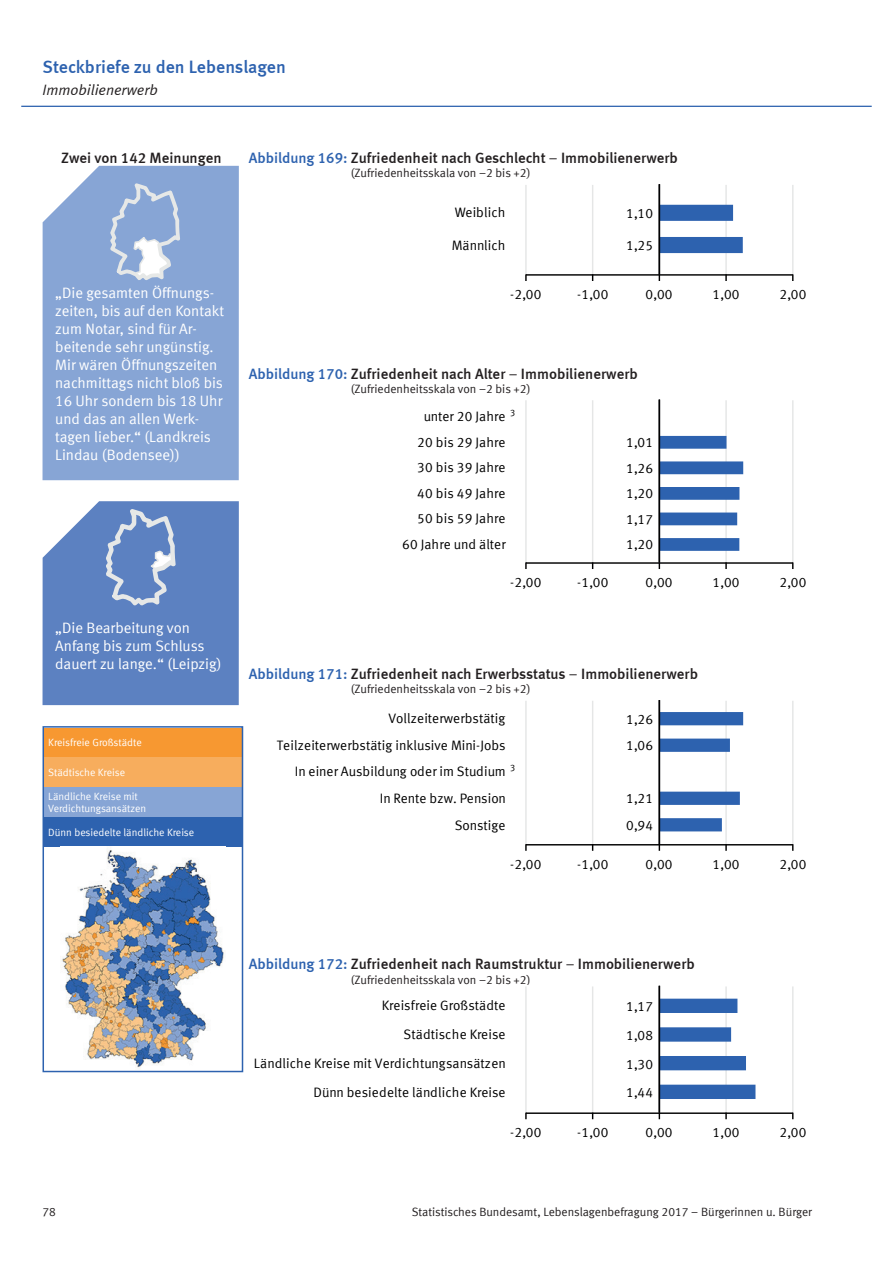
<style>
.page{position:relative;width:893px;height:1263px;background:#fff}
.page>*{position:absolute;margin:0;border:0;box-sizing:border-box;transform-origin:0 0}
.t1{font:18px "Meta Medium LF";color:#2d62af}
.t2{font:15px/18px "Meta Normal LF";color:#fff}
.t3{font:15px "Meta Medium LF";color:#231f20}
.t4{font:italic 15px "Meta Normal LF";color:#231f20}
.t5{font:13.65px "Meta Normal LF";letter-spacing:.005em;color:#000001}
.t6{font:12px "Meta Normal LF";color:#231f20}
.t7{font:10.5px/12.6px "Meta Normal LF";color:#fff}
.t8{font:9.3px "Meta Normal LF";color:#000001}
.s1{color:#2d62af}
.s2{font-family:"Meta Normal LF"}
</style>
<div class="page">
<div style="left:43px;top:166px;width:196px;height:314px;background:#87a5d5"></div>
<svg style="left:110px;top:183px;width:70px;height:97px;background:#a4badc"></svg>
<svg style="left:43px;top:501px;width:196px;height:204px;background:#688ac5"></svg>
<div style="left:44px;top:728px;width:198px;height:29px;background:#f79831"></div>
<div style="left:44px;top:757px;width:198px;height:30px;background:#f7ad5d"></div>
<div style="left:44px;top:787px;width:198px;height:30px;background:#87a5d5"></div>
<div style="left:44px;top:817px;width:198px;height:30px;background:#2d62af"></div>
<img style="left:61px;top:850px;width:163px;height:218px">
<div style="left:43px;top:726px;width:200px;height:346px;border:2px solid #2d62af"></div>
<svg style="left:591px;top:184px;width:203px;height:97px"></svg>
<hr style="left:525px;top:185px;width:2px;height:89px;background:#e5e6e6">
<hr style="left:592px;top:185px;width:1px;height:89px;background:#e5e6e6">
<hr style="left:725px;top:185px;width:2px;height:89px;background:#e5e6e6">
<hr style="left:792px;top:185px;width:1px;height:89px;background:#e5e6e6">
<svg style="left:660px;top:237px;width:83px;height:16px"></svg>
<svg style="left:660px;top:205px;width:73px;height:16px"></svg>
<hr style="left:659px;top:184px;width:1px;height:90px;background:#000001">
<svg style="left:525px;top:274px;width:2px;height:7px"></svg>
<hr style="left:526px;top:274px;width:267px;height:2px;background:#000001">
<svg style="left:591px;top:399px;width:203px;height:170px"></svg>
<hr style="left:525px;top:400px;width:2px;height:162px;background:#e5e6e6">
<hr style="left:592px;top:400px;width:1px;height:162px;background:#e5e6e6">
<hr style="left:725px;top:400px;width:2px;height:162px;background:#e5e6e6">
<hr style="left:792px;top:400px;width:1px;height:162px;background:#e5e6e6">
<svg style="left:660px;top:538px;width:79px;height:13px"></svg>
<svg style="left:660px;top:512px;width:77px;height:13px"></svg>
<svg style="left:660px;top:487px;width:79px;height:13px"></svg>
<svg style="left:660px;top:461px;width:83px;height:13px"></svg>
<svg style="left:660px;top:436px;width:66px;height:13px"></svg>
<hr style="left:659px;top:399px;width:1px;height:163px;background:#000001">
<svg style="left:525px;top:562px;width:2px;height:7px"></svg>
<hr style="left:526px;top:562px;width:267px;height:2px;background:#000001">
<svg style="left:527px;top:700px;width:267px;height:151px"></svg>
<hr style="left:525px;top:701px;width:2px;height:143px;background:#e5e6e6">
<hr style="left:592px;top:701px;width:1px;height:143px;background:#e5e6e6">
<hr style="left:725px;top:701px;width:2px;height:143px;background:#e5e6e6">
<hr style="left:792px;top:701px;width:1px;height:143px;background:#e5e6e6">
<svg style="left:660px;top:818px;width:62px;height:13px"></svg>
<svg style="left:660px;top:792px;width:80px;height:13px"></svg>
<svg style="left:660px;top:738px;width:70px;height:14px"></svg>
<svg style="left:660px;top:712px;width:83px;height:13px"></svg>
<hr style="left:659px;top:700px;width:1px;height:144px;background:#000001">
<svg style="left:525px;top:844px;width:2px;height:7px"></svg>
<svg style="left:725px;top:845px;width:2px;height:6px"></svg>
<hr style="left:526px;top:844px;width:267px;height:1px;background:#000001">
<svg style="left:525px;top:986px;width:269px;height:134px"></svg>
<hr style="left:525px;top:986px;width:2px;height:126px;background:#e5e6e6">
<hr style="left:592px;top:986px;width:1px;height:126px;background:#e5e6e6">
<hr style="left:725px;top:986px;width:2px;height:126px;background:#e5e6e6">
<hr style="left:792px;top:986px;width:1px;height:126px;background:#e5e6e6">
<svg style="left:660px;top:1085px;width:95px;height:14px"></svg>
<svg style="left:660px;top:1056px;width:86px;height:14px"></svg>
<svg style="left:660px;top:1027px;width:71px;height:15px"></svg>
<svg style="left:660px;top:999px;width:77px;height:14px"></svg>
<hr style="left:659px;top:986px;width:1px;height:126px;background:#000001">
<svg style="left:525px;top:1112px;width:2px;height:7px"></svg>
<hr style="left:526px;top:1112px;width:267px;height:2px;background:#000001">
<hr style="left:21px;top:106px;width:851px;height:1px;background:#2d62af">
<h1 class="t1" style="left:43px;top:56px;width:245px">Steckbriefe zu den Lebenslagen</h1>
<p class="t4" style="left:43px;top:81px;width:117px">Immobilienerwerb</p>
<p class="t3" style="left:61px;top:149px;width:162px">Zwei von 142 Meinungen</p>
<p class="t2" style="left:55px;top:283px;width:170px">„Die gesamten Öffnungs&shy;zeiten, bis auf den Kontakt zum Notar, sind für Ar&shy;beitende sehr ungünstig.<br>Mir wären Öffnungszeiten nachmittags nicht bloß bis<br>16 Uhr sondern bis 18 Uhr und das an allen Werk&shy;tagen lieber.“ (Landkreis<br>Lindau (Bodensee))</p>
<p class="t2" style="left:55px;top:619px;width:168px">„Die Bearbeitung von<br>Anfang bis zum Schluss dauert zu lange.“ (Leipzig)</p>
<p class="t7" style="left:48px;top:736px;width:95px">Kreisfreie Großstädte</p>
<p class="t7" style="left:48px;top:766px;width:78px">Städtische Kreise</p>
<p class="t7" style="left:48px;top:789px;width:99px">Ländliche Kreise mit<br>Verdichtungsansätzen</p>
<p class="t7" style="left:48px;top:825px;width:148px">Dünn besiedelte ländliche Kreise</p>
<p class="t3" style="left:249px;top:149px;width:431px"><span class="s1">Abbildung 169:</span> Zufriedenheit nach Geschlecht <span class="s2">−</span> Immobilienerwerb</p>
<p class="t6" style="left:351px;top:166px;width:181px">(Zufriedenheitsskala von −2 bis +2)</p>
<p class="t5" style="left:455px;top:205px;width:52px">Weiblich</p>
<p class="t5" style="left:452px;top:237px;width:55px">Männlich</p>
<p class="t5" style="left:626px;top:205px;width:29px">1,10</p>
<p class="t5" style="left:626px;top:237px;width:29px">1,25</p>
<p class="t5" style="left:510px;top:286px;width:33px">-2,00</p>
<p class="t5" style="left:577px;top:286px;width:33px">-1,00</p>
<p class="t5" style="left:645px;top:286px;width:29px">0,00</p>
<p class="t5" style="left:712px;top:286px;width:29px">1,00</p>
<p class="t5" style="left:779px;top:286px;width:29px">2,00</p>
<p class="t3" style="left:249px;top:365px;width:391px"><span class="s1">Abbildung 170:</span> Zufriedenheit nach Alter <span class="s2">−</span> Immobilienerwerb</p>
<p class="t6" style="left:351px;top:382px;width:181px">(Zufriedenheitsskala von −2 bis +2)</p>
<p class="t5" style="left:424px;top:408px;width:93px">unter 20 Jahre <sup>3</sup></p>
<p class="t5" style="left:417px;top:434px;width:90px">20 bis 29 Jahre</p>
<p class="t5" style="left:626px;top:434px;width:29px">1,01</p>
<p class="t5" style="left:417px;top:460px;width:90px">30 bis 39 Jahre</p>
<p class="t5" style="left:626px;top:460px;width:29px">1,26</p>
<p class="t5" style="left:417px;top:486px;width:90px">40 bis 49 Jahre</p>
<p class="t5" style="left:626px;top:486px;width:29px">1,20</p>
<p class="t5" style="left:417px;top:511px;width:90px">50 bis 59 Jahre</p>
<p class="t5" style="left:626px;top:511px;width:29px">1,17</p>
<p class="t5" style="left:402px;top:537px;width:105px">60 Jahre und älter</p>
<p class="t5" style="left:626px;top:537px;width:29px">1,20</p>
<p class="t5" style="left:510px;top:574px;width:33px">-2,00</p>
<p class="t5" style="left:577px;top:574px;width:33px">-1,00</p>
<p class="t5" style="left:645px;top:574px;width:29px">0,00</p>
<p class="t5" style="left:712px;top:574px;width:29px">1,00</p>
<p class="t5" style="left:779px;top:574px;width:29px">2,00</p>
<p class="t3" style="left:249px;top:665px;width:451px"><span class="s1">Abbildung 171:</span> Zufriedenheit nach Erwerbsstatus <span class="s2">−</span> Immobilienerwerb</p>
<p class="t6" style="left:351px;top:682px;width:181px">(Zufriedenheitsskala von −2 bis +2)</p>
<p class="t5" style="left:388px;top:710px;width:119px">Vollzeiterwerbstätig</p>
<p class="t5" style="left:277px;top:737px;width:230px">Teilzeiterwerbstätig inklusive Mini-Jobs</p>
<p class="t8" style="left:510px;top:763px;width:7px">3</p>
<p class="t5" style="left:295px;top:764px;width:213px">In einer Ausbildung oder im Studium</p>
<p class="t5" style="left:380px;top:790px;width:128px">In Rente bzw. Pension</p>
<p class="t5" style="left:455px;top:817px;width:52px">Sonstige</p>
<p class="t5" style="left:626px;top:711px;width:29px">1,26</p>
<p class="t5" style="left:626px;top:738px;width:29px">1,06</p>
<p class="t5" style="left:626px;top:790px;width:29px">1,21</p>
<p class="t5" style="left:626px;top:817px;width:29px">0,94</p>
<p class="t5" style="left:510px;top:856px;width:33px">-2,00</p>
<p class="t5" style="left:577px;top:856px;width:33px">-1,00</p>
<p class="t5" style="left:645px;top:856px;width:29px">0,00</p>
<p class="t5" style="left:712px;top:856px;width:29px">1,00</p>
<p class="t5" style="left:779px;top:856px;width:29px">2,00</p>
<p class="t3" style="left:249px;top:955px;width:447px"><span class="s1">Abbildung 172:</span> Zufriedenheit nach Raumstruktur <span class="s2">−</span> Immobilienerwerb</p>
<p class="t6" style="left:351px;top:973px;width:181px">(Zufriedenheitsskala von −2 bis +2)</p>
<p class="t5" style="left:382px;top:997px;width:125px">Kreisfreie Großstädte</p>
<p class="t5" style="left:626px;top:998px;width:29px">1,17</p>
<p class="t5" style="left:404px;top:1026px;width:104px">Städtische Kreise</p>
<p class="t5" style="left:626px;top:1027px;width:29px">1,08</p>
<p class="t5" style="left:254px;top:1055px;width:254px">Ländliche Kreise mit Verdichtungsansätzen</p>
<p class="t5" style="left:626px;top:1056px;width:29px">1,30</p>
<p class="t5" style="left:314px;top:1084px;width:193px">Dünn besiedelte ländliche Kreise</p>
<p class="t5" style="left:626px;top:1084px;width:29px">1,44</p>
<p class="t5" style="left:510px;top:1124px;width:33px">-2,00</p>
<p class="t5" style="left:577px;top:1124px;width:33px">-1,00</p>
<p class="t5" style="left:645px;top:1124px;width:29px">0,00</p>
<p class="t5" style="left:712px;top:1124px;width:29px">1,00</p>
<p class="t5" style="left:779px;top:1124px;width:29px">2,00</p>
<p class="t6" style="left:43px;top:1205px;width:15px">78</p>
<p class="t6" style="left:412px;top:1205px;width:402px">Statistisches Bundesamt, Lebenslagenbefragung 2017 – Bürgerinnen u. Bürger</p>
</div>
